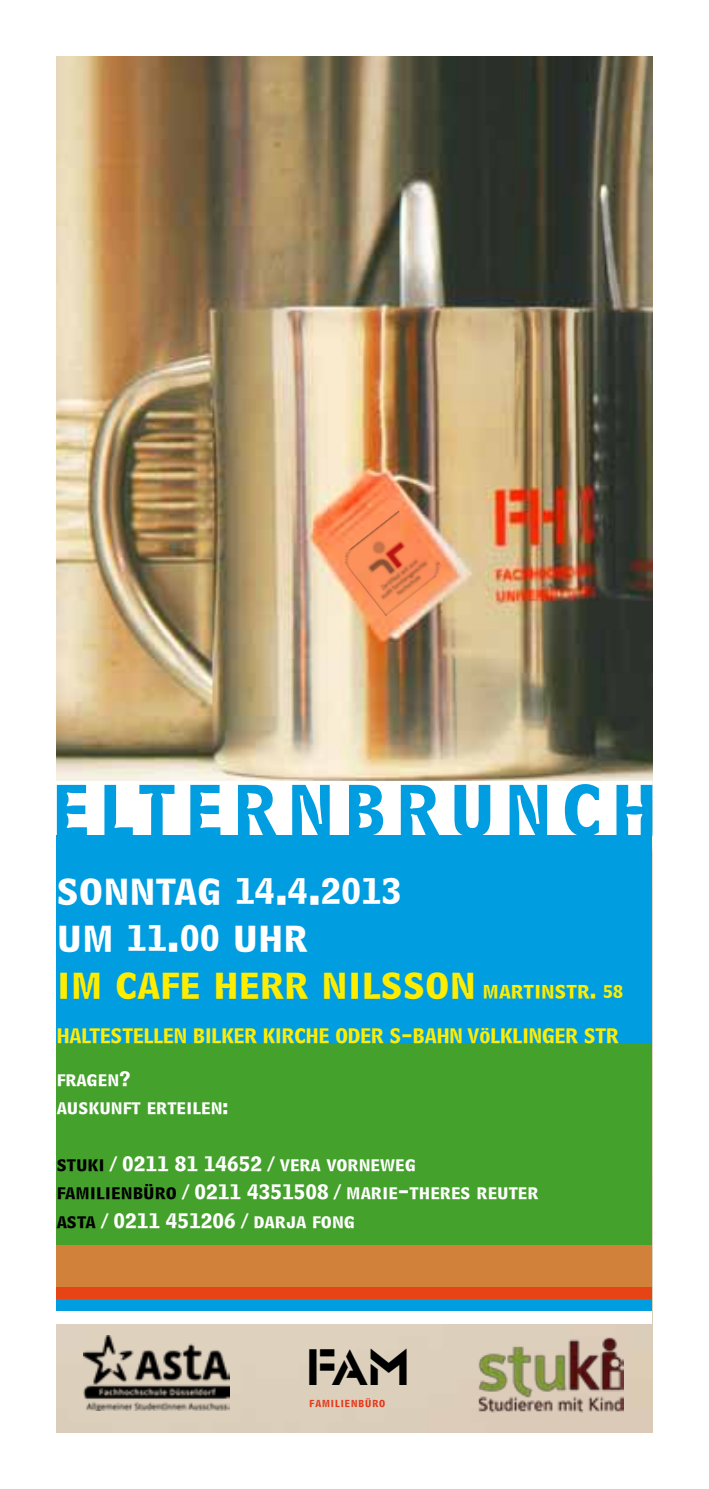
<style>
.page{position:relative;width:709px;height:1489px;background:#fff}
.page>*{position:absolute;margin:0;border:0;box-sizing:border-box;transform-origin:0 0}
.t1{font:60px "Bell Centennial Bold Listing";letter-spacing:.22em;color:#009ee0}
.t2{font:45.75px "Stencil FHD Bold";color:#000}
.t3{font:38.5px/47px "Bell Centennial Bold Listing";color:#ffed00}
.t4{font:17.5px/28.2px "Bell Centennial Bold Listing";color:#fff}
.t5{font:17.5px "Bell Centennial Bold Listing";color:#ffed00}
.t6{font:8.5px "Bell Centennial Bold Listing";letter-spacing:.155em;color:#e53517}
.s1{color:#fff}
.s2{font-size:30.25px;color:#fff}
.s3{font-size:20px}
.s4{font-size:15px}
.s5{color:#000}
</style>
<div class="page">
<img style="left:57px;top:57px;width:595px;height:1374px">
<div style="left:57px;top:834px;width:595px;height:212px;background:#009ee0"></div>
<div style="left:57px;top:781px;width:595px;height:53px;background:#fff"></div>
<div style="left:57px;top:1043px;width:595px;height:212px;background:#44a12b"></div>
<img style="left:339px;top:510px;width:106px;height:106px">
<div style="left:57px;top:1244px;width:595px;height:43px;background:#d1813a"></div>
<div style="left:57px;top:1287px;width:595px;height:12px;background:#e64415"></div>
<div style="left:57px;top:1299px;width:595px;height:12px;background:#009ee0"></div>
<div style="left:57px;top:1311px;width:595px;height:12px;background:#fff"></div>
<img style="left:83px;top:1334px;width:146px;height:76px">
<img style="left:477px;top:1336px;width:147px;height:76px">
<h1 class="t1" style="left:53px;top:768px;width:605px">elternbrunch</h1>
<h3 class="t3" style="left:57px;top:863px;width:568px"><span class="s1">sonntag</span> <span class="s2">14</span><span class="s1">.</span><span class="s2">4</span><span class="s1">.</span><span class="s2">2013<br></span><span class="s1">um</span> <span class="s2">11</span><span class="s1">.</span><span class="s2">00</span> <span class="s1">uhr<br></span>im cafe herr nilsson <span class="s3">martinstr.</span> <span class="s4">58</span></h3>
<p class="t5" style="left:57px;top:1023px;width:78px">HALTESTELLEN</p>
<p class="t5" style="left:193px;top:1023px;width:102px">BILKER KIRCHE</p>
<p class="t5" style="left:335px;top:1023px;width:273px">ODER S-BAHN VöLKLINGER STR</p>
<p class="t4" style="left:57px;top:1064px;width:173px">fragen?<br>auskunft erteilen:</p>
<p class="t4" style="left:57px;top:1149px;width:483px"><span class="s5">stuki</span> / 0211 81 14652 / vera vorneweg <span class="s5">familienbüro</span> / 0211 4351508 / marie-theres reuter <span class="s5">asta</span> / 0211 451206 / darja fong</p>
<h2 class="t2" style="left:306px;top:1341px;width:106px">FAM</h2>
<p class="t6" style="left:309px;top:1397px;width:77px">fami li enbüro</p>
</div>
